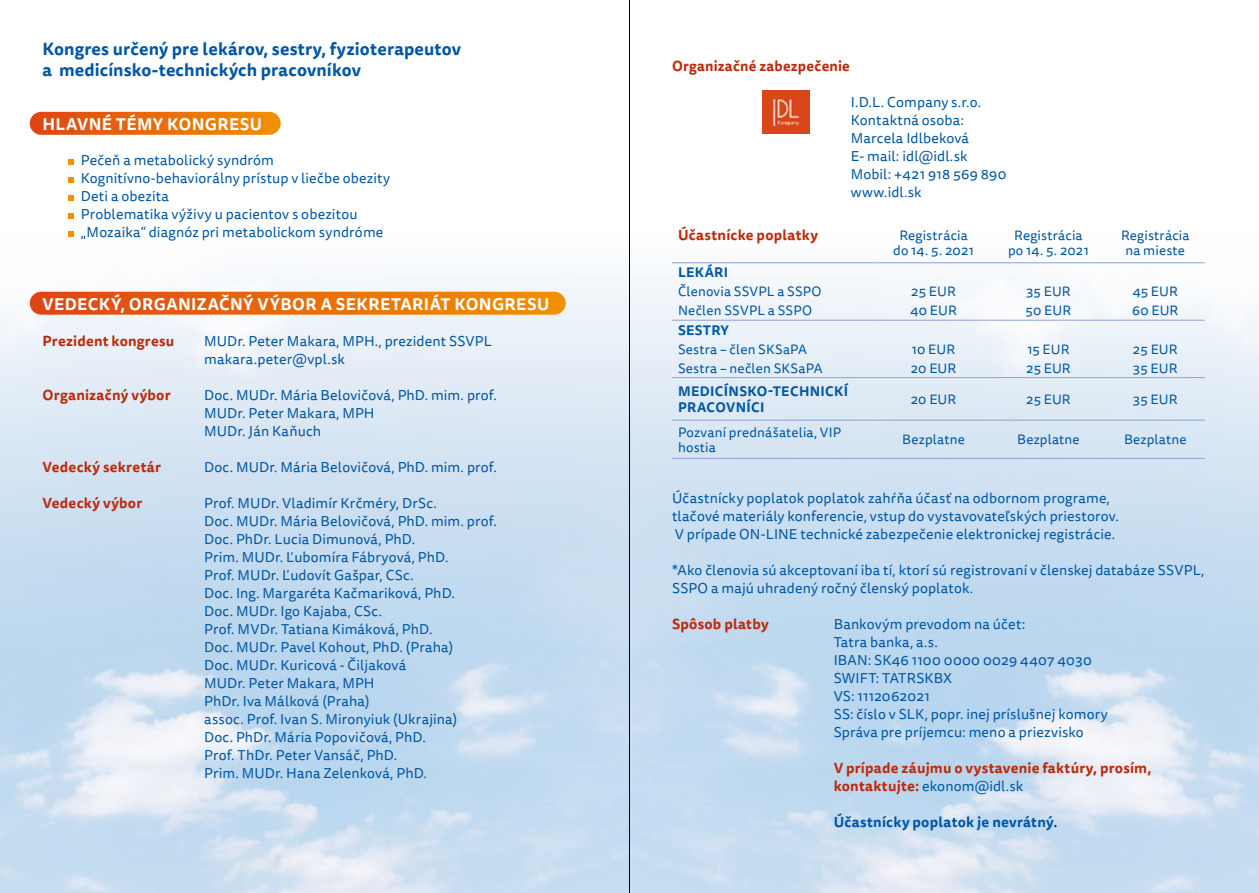
<style>
.page{position:relative;width:1259px;height:893px;background:#fff}
.page>*{position:absolute;margin:0;border:0;box-sizing:border-box;transform-origin:0 0}
.t1{font:700 17.25px/21px "Tisa Sans Pro";letter-spacing:.005em;color:#0057a5}
.t2{font:700 16.5px "Tisa Sans Pro";letter-spacing:.025em;color:#fff}
.t3{font:14.25px/18px "Tisa Sans Pro";letter-spacing:.015em;color:#0057a5}
.t4{font:700 14.25px/18px "Tisa Sans Pro";letter-spacing:.015em;color:#bd2b0b}
.t5{font:700 14.25px "Tisa Sans Pro";letter-spacing:.015em;color:#0057a5}
.t6{font:13.5px/15px "Tisa Sans Pro";letter-spacing:.015em;color:#0057a5;text-align:center}
.t7{font:700 13.5px/16.5px "Tisa Sans Pro";letter-spacing:.025em;color:#0057a5}
.s1{font-weight:400;color:#0057a5}
</style>
<div class="page">
<img style="left:0;top:232px;width:1259px;height:661px">
<div style="left:30px;top:112px;width:251px;height:23px;background:linear-gradient(to right,#de4515,#f39200);border-radius:11px"></div>
<div style="left:30px;top:292px;width:536px;height:23px;background:linear-gradient(to right,#de4515,#f39100);border-radius:11px"></div>
<img style="left:762px;top:90px;width:47px;height:43px">
<svg style="left:68px;top:159px;width:5px;height:6px"></svg>
<svg style="left:68px;top:177px;width:5px;height:6px"></svg>
<svg style="left:68px;top:195px;width:5px;height:6px"></svg>
<svg style="left:68px;top:213px;width:5px;height:6px"></svg>
<svg style="left:68px;top:231px;width:5px;height:6px"></svg>
<hr style="left:629px;top:0;width:1px;height:893px;background:#000">
<hr style="left:672px;top:377px;width:204px;height:1px;background:#8da3d4">
<hr style="left:876px;top:377px;width:115px;height:1px;background:#8da3d4">
<hr style="left:991px;top:377px;width:115px;height:1px;background:#8da3d4">
<hr style="left:1106px;top:377px;width:98px;height:1px;background:#8da3d4">
<hr style="left:672px;top:420px;width:204px;height:1px;background:#8da3d4">
<hr style="left:876px;top:420px;width:115px;height:1px;background:#8da3d4">
<hr style="left:991px;top:420px;width:115px;height:1px;background:#8da3d4">
<hr style="left:1106px;top:420px;width:98px;height:1px;background:#8da3d4">
<hr style="left:672px;top:458px;width:204px;height:1px;background:#8da3d4">
<hr style="left:876px;top:458px;width:115px;height:1px;background:#8da3d4">
<hr style="left:991px;top:458px;width:115px;height:1px;background:#8da3d4">
<hr style="left:1106px;top:458px;width:98px;height:1px;background:#8da3d4">
<hr style="left:672px;top:320px;width:204px;height:1px;background:#8da3d4">
<hr style="left:876px;top:320px;width:115px;height:1px;background:#8da3d4">
<hr style="left:991px;top:320px;width:115px;height:1px;background:#8da3d4">
<hr style="left:1106px;top:320px;width:98px;height:1px;background:#8da3d4">
<hr style="left:672px;top:262px;width:204px;height:1px;background:#8da3d4">
<hr style="left:876px;top:262px;width:115px;height:1px;background:#8da3d4">
<hr style="left:991px;top:262px;width:115px;height:1px;background:#8da3d4">
<hr style="left:1106px;top:262px;width:98px;height:1px;background:#8da3d4">
<p class="t1" style="left:43px;top:39px;width:420px">Kongres určený pre lekárov, sestry, fyzioterapeutov a medicínsko-technických pracovníkov</p>
<p class="t2" style="left:43px;top:112px;width:221px">HLAVNÉ TÉMY KONGRESU</p>
<p class="t3" style="left:81px;top:151px;width:311px">Pečeň a metabolický syndróm Kognitívno-behaviorálny prístup v liečbe obezity Deti a obezita<br>Problematika výživy u pacientov s obezitou „Mozaika“ diagnóz pri metabolickom syndróme</p>
<p class="t2" style="left:43px;top:292px;width:508px">VEDECKÝ, ORGANIZAČNÝ VÝBOR A SEKRETARIÁT KONGRESU</p>
<p class="t4" style="left:43px;top:332px;width:133px">Prezident kongresu</p>
<p class="t3" style="left:204px;top:333px;width:289px">MUDr. Peter Makara, MPH., prezident SSVPL makara.peter@vpl.sk</p>
<p class="t4" style="left:43px;top:386px;width:129px">Organizačný výbor</p>
<p class="t3" style="left:204px;top:387px;width:294px">Doc. MUDr. Mária Belovičová, PhD. mim. prof.<br>MUDr. Peter Makara, MPH<br>MUDr. Ján Kaňuch</p>
<p class="t4" style="left:43px;top:458px;width:120px">Vedecký sekretár</p>
<p class="t3" style="left:204px;top:459px;width:294px">Doc. MUDr. Mária Belovičová, PhD. mim. prof.</p>
<p class="t4" style="left:43px;top:494px;width:101px">Vedecký výbor</p>
<p class="t3" style="left:204px;top:495px;width:294px">Prof. MUDr. Vladimír Krčméry, DrSc.<br>Doc. MUDr. Mária Belovičová, PhD. mim. prof.<br>Doc. PhDr. Lucia Dimunová, PhD.<br>Prim. MUDr. Ľubomíra Fábryová, PhD.<br>Prof. MUDr. Ľudovít Gašpar, CSc.<br>Doc. Ing. Margaréta Kačmariková, PhD.<br>Doc. MUDr. Igo Kajaba, CSc.<br>Prof. MVDr. Tatiana Kimáková, PhD.<br>Doc. MUDr. Pavel Kohout, PhD. (Praha)<br>Doc. MUDr. Kuricová - Čiljaková<br>MUDr. Peter Makara, MPH<br>PhDr. Iva Málková (Praha)<br>assoc. Prof. Ivan S. Mironyiuk (Ukrajina)<br>Doc. PhDr. Mária Popovičová, PhD.<br>Prof. ThDr. Peter Vansáč, PhD.<br>Prim. MUDr. Hana Zelenková, PhD.</p>
<p class="t4" style="left:672px;top:57px;width:179px">Organizačné zabezpečenie</p>
<p class="t3" style="left:850px;top:93px;width:157px">I.D.L. Company s.r.o.<br>Kontaktná osoba:<br>Marcela Idlbeková<br>E- mail: idl@idl.sk<br>Mobil: +421 918 569 890 www.idl.sk</p>
<p class="t4" style="left:678px;top:226px;width:141px">Účastnícke poplatky</p>
<p class="t6" style="left:893px;top:228px;width:82px">Registrácia do 14. 5. 2021</p>
<p class="t6" style="left:1008px;top:228px;width:82px">Registrácia po 14. 5. 2021</p>
<p class="t6" style="left:1121px;top:228px;width:70px">Registrácia na mieste</p>
<p class="t7" style="left:678px;top:264px;width:52px">LEKÁRI</p>
<p class="t6" style="left:678px;top:285px;width:145px">Členovia SSVPL a SSPO</p>
<p class="t6" style="left:911px;top:285px;width:46px">25 EUR</p>
<p class="t6" style="left:1026px;top:285px;width:46px">35 EUR</p>
<p class="t6" style="left:1132px;top:285px;width:47px">45 EUR</p>
<p class="t6" style="left:678px;top:303px;width:136px">Nečlen SSVPL a SSPO</p>
<p class="t6" style="left:910px;top:303px;width:48px">40 EUR</p>
<p class="t6" style="left:1025px;top:303px;width:47px">50 EUR</p>
<p class="t6" style="left:1132px;top:303px;width:48px">60 EUR</p>
<p class="t7" style="left:678px;top:322px;width:53px">SESTRY</p>
<p class="t6" style="left:678px;top:342px;width:131px">Sestra – člen SKSaPA</p>
<p class="t6" style="left:912px;top:342px;width:45px">10 EUR</p>
<p class="t6" style="left:1027px;top:342px;width:44px">15 EUR</p>
<p class="t6" style="left:1133px;top:342px;width:46px">25 EUR</p>
<p class="t6" style="left:678px;top:361px;width:146px">Sestra – nečlen SKSaPA</p>
<p class="t6" style="left:911px;top:361px;width:47px">20 EUR</p>
<p class="t6" style="left:1026px;top:361px;width:46px">25 EUR</p>
<p class="t6" style="left:1133px;top:361px;width:46px">35 EUR</p>
<p class="t7" style="left:678px;top:383px;width:172px">MEDICÍNSKO-TECHNICKÍ<br>PRACOVNÍCI</p>
<p class="t6" style="left:911px;top:392px;width:47px">20 EUR</p>
<p class="t6" style="left:1026px;top:392px;width:46px">25 EUR</p>
<p class="t6" style="left:1133px;top:392px;width:46px">35 EUR</p>
<p class="t6" style="left:678px;top:425px;width:164px;text-align:left">Pozvaní prednášatelia, VIP hostia</p>
<p class="t6" style="left:902px;top:432px;width:64px">Bezplatne</p>
<p class="t6" style="left:1017px;top:432px;width:64px">Bezplatne</p>
<p class="t6" style="left:1124px;top:432px;width:64px">Bezplatne</p>
<p class="t3" style="left:672px;top:489px;width:448px">Účastnícky poplatok poplatok zahŕňa účasť na odbornom programe, tlačové materiály konferencie, vstup do vystavovateľských priestorov.<br>V prípade ON-LINE technické zabezpečenie elektronickej registrácie.</p>
<p class="t3" style="left:672px;top:561px;width:534px">*Ako členovia sú akceptovaní iba tí, ktorí sú registrovaní v členskej databáze SSVPL,<br>SSPO a majú uhradený ročný členský poplatok.</p>
<p class="t4" style="left:672px;top:615px;width:98px">Spôsob platby</p>
<p class="t3" style="left:833px;top:615px;width:276px">Bankovým prevodom na účet:<br>Tatra banka, a.s.<br>IBAN: SK46 1100 0000 0029 4407 4030<br>SWIFT: TATRSKBX<br>VS: 1112062021<br>SS: číslo v SLK, popr. inej príslušnej komory<br>Správa pre príjemcu: meno a priezvisko</p>
<p class="t4" style="left:833px;top:759px;width:319px">V prípade záujmu o vystavenie faktúry, prosím, kontaktujte: <span class="s1">ekonom@idl.sk</span></p>
<p class="t5" style="left:833px;top:811px;width:225px">Účastnícky poplatok je nevrátný.</p>
</div>
